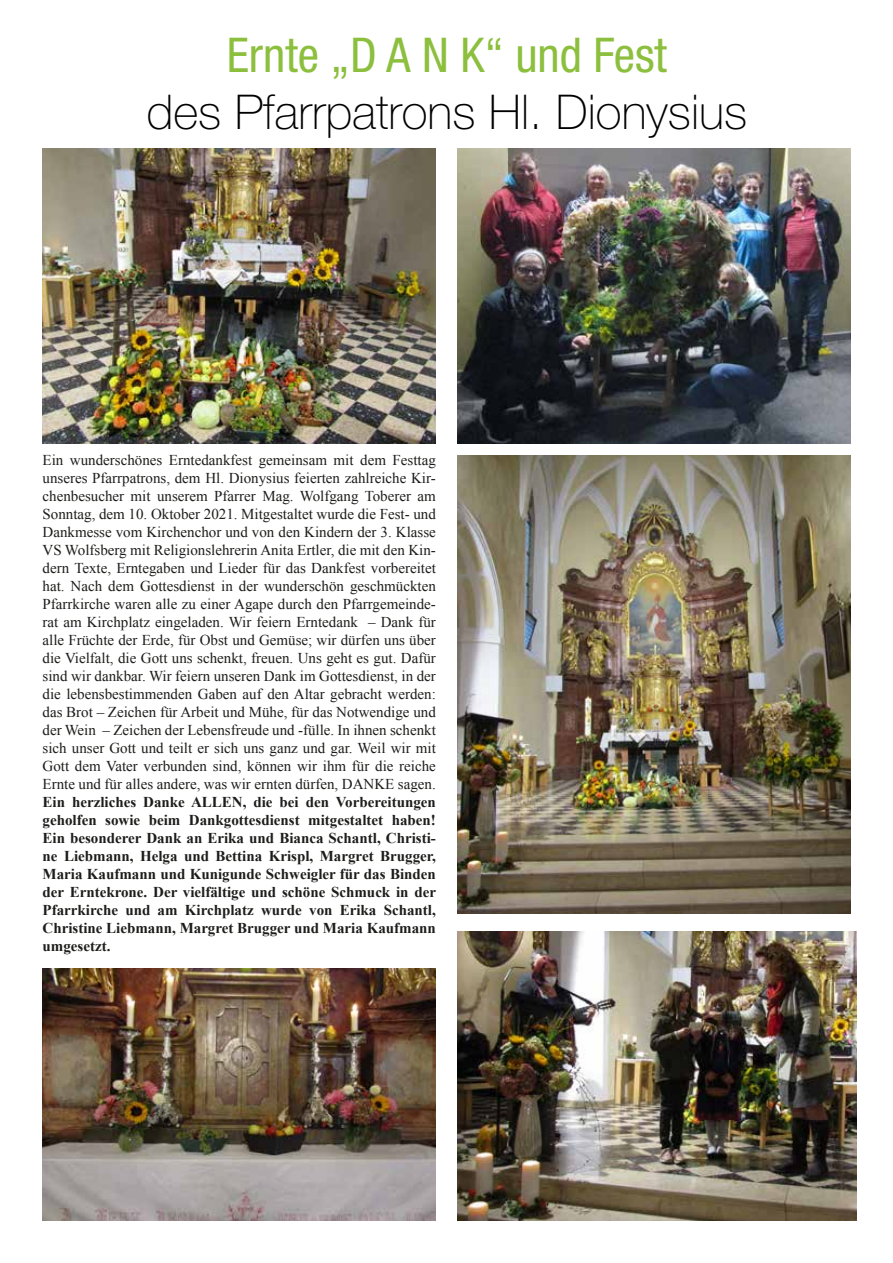
<style>
.page{position:relative;width:893px;height:1263px;background:#fff}
.page>*{position:absolute;margin:0;border:0;box-sizing:border-box;transform-origin:0 0}
.t1{font:100 48px "Helvetica Neue";color:#000}
.t2{font:condensed 48px "Helvetica Neue";color:#8cbf3d}
.t3{font:15px/18px "Times New Roman";color:#1d1d1b;text-align:justify}
.t4{font:700 15px/18px "Times New Roman";color:#1d1d1b;text-align:justify}
</style>
<div class="page">
<img style="left:457px;top:149px;width:393px;height:294px">
<img style="left:457px;top:931px;width:399px;height:289px">
<img style="left:43px;top:968px;width:393px;height:252px">
<img style="left:43px;top:149px;width:393px;height:295px">
<img style="left:457px;top:455px;width:393px;height:458px">
<h1 class="t2" style="left:227px;top:27px;width:442px">Ernte „D A N K“ und Fest</h1>
<h1 class="t1" style="left:147px;top:86px;width:602px">des Pfarrpatrons Hl. Dionysius</h1>
<p class="t3" style="left:43px;top:451px;width:395px">Ein wunderschönes Erntedankfest gemeinsam mit dem Festtag unseres Pfarrpatrons, dem Hl. Dionysius feierten zahlreiche Kir&shy;chenbesucher mit unserem Pfarrer Mag. Wolfgang Toberer am Sonntag, dem 10. Oktober 2021. Mitgestaltet wurde die Fest- und Dankmesse vom Kirchenchor und von den Kindern der 3. Klasse VS Wolfsberg mit Religionslehrerin Anita Ertler, die mit den Kin&shy;dern Texte, Erntegaben und Lieder für das Dankfest vorbereitet hat. Nach dem Gottesdienst in der wunderschön geschmückten Pfarrkirche waren alle zu einer Agape durch den Pfarrgemeinde&shy;rat am Kirchplatz eingeladen. Wir feiern Erntedank – Dank für alle Früchte der Erde, für Obst und Gemüse; wir dürfen uns über die Vielfalt, die Gott uns schenkt, freuen. Uns geht es gut. Dafür sind wir dankbar. Wir feiern unseren Dank im Gottesdienst, in der die lebensbestimmenden Gaben auf den Altar gebracht werden: das Brot – Zeichen für Arbeit und Mühe, für das Notwendige und der Wein – Zeichen der Lebensfreude und -fülle. In ihnen schenkt sich unser Gott und teilt er sich uns ganz und gar. Weil wir mit Gott dem Vater verbunden sind, können wir ihm für die reiche Ernte und für alles andere, was wir ernten dürfen, DANKE sagen.</p>
<p class="t4" style="left:43px;top:793px;width:395px">Ein herzliches Danke ALLEN, die bei den Vorbereitungen geholfen sowie beim Dankgottesdienst mitgestaltet haben!<br>Ein besonderer Dank an Erika und Bianca Schantl, Christi&shy;ne Liebmann, Helga und Bettina Krispl, Margret Brugger, Maria Kaufmann und Kunigunde Schweigler für das Binden der Erntekrone. Der vielfältige und schöne Schmuck in der Pfarrkirche und am Kirchplatz wurde von Erika Schantl, Christine Liebmann, Margret Brugger und Maria Kaufmann umgesetzt.</p>
</div>
